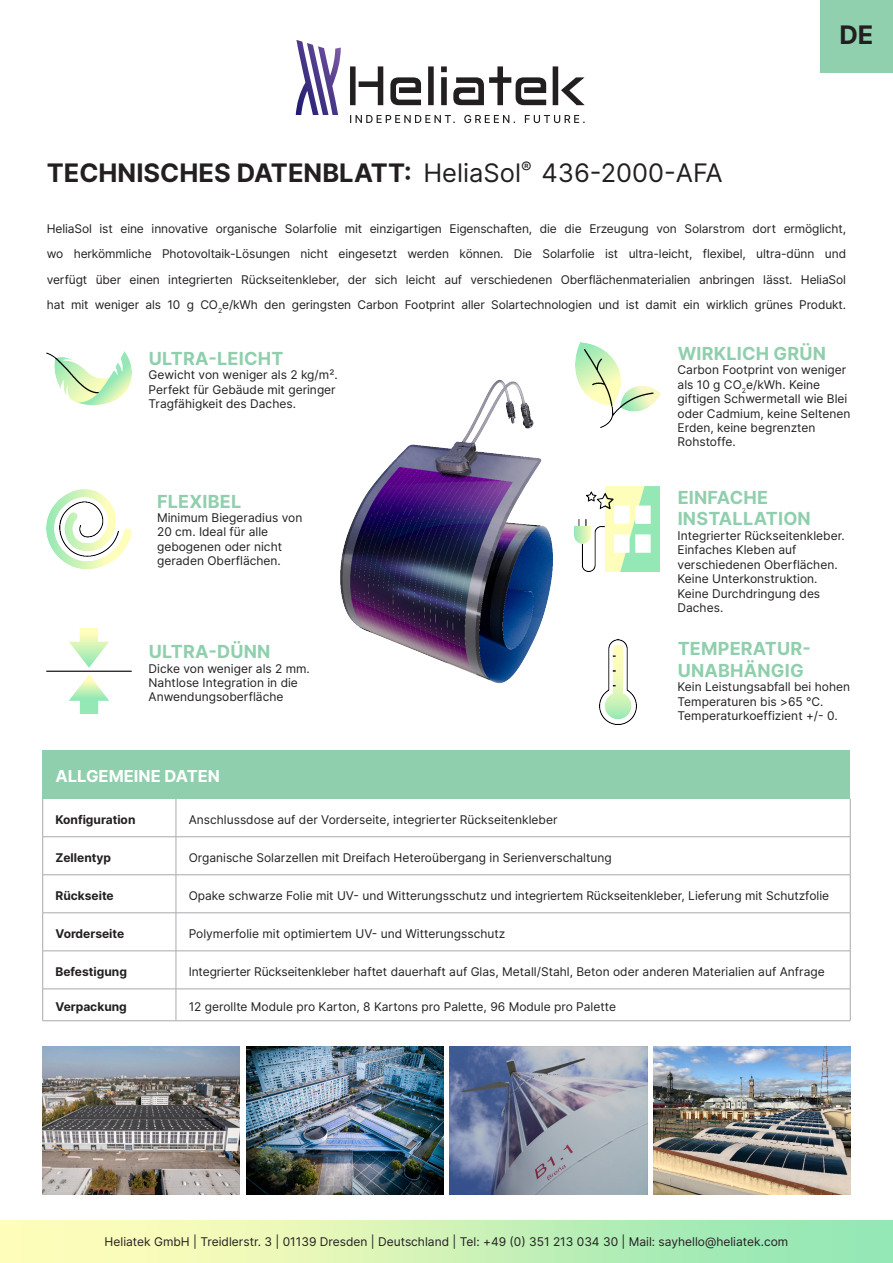
<style>
.page{position:relative;width:893px;height:1263px;background:#fff}
.page>*{position:absolute;margin:0;border:0;box-sizing:border-box;transform-origin:0 0}
.t1{font:700 25.5px "Inter";color:#231f20}
.t2{font:700 18px/21.6px "Inter";letter-spacing:.01em;color:#90cfad}
.t3{font:700 16.5px "Inter";color:#fff}
.t4{font:12px/14.4px "Inter";color:#231f20}
.t5{font:700 12px "Inter";color:#231f20}
.s1{font-weight:400}
</style>
<div class="page">
<img style="left:46px;top:351px;width:85px;height:55px">
<img style="left:46px;top:489px;width:85px;height:80px">
<img style="left:46px;top:628px;width:85px;height:85px">
<img style="left:340px;top:379px;width:273px;height:305px">
<img style="left:575px;top:639px;width:62px;height:85px">
<img style="left:574px;top:486px;width:85px;height:85px">
<img style="left:575px;top:342px;width:85px;height:85px">
<svg style="left:296px;top:40px;width:45px;height:75px"></svg>
<svg style="left:350px;top:115px;width:235px;height:8px"></svg>
<svg style="left:350px;top:66px;width:235px;height:39px"></svg>
<img style="left:42px;top:1046px;width:198px;height:148px">
<img style="left:653px;top:1046px;width:198px;height:148px">
<img style="left:246px;top:1046px;width:197px;height:148px">
<img style="left:450px;top:1046px;width:197px;height:148px">
<div style="left:43px;top:750px;width:807px;height:49px;background:#90cfad"></div>
<hr style="left:42px;top:799px;width:1px;height:37px;background:#a8a9ad">
<hr style="left:176px;top:799px;width:1px;height:37px;background:#a8a9ad">
<hr style="left:850px;top:799px;width:1px;height:37px;background:#a8a9ad">
<hr style="left:43px;top:836px;width:133px;height:1px;background:#a8a9ad">
<hr style="left:42px;top:837px;width:1px;height:37px;background:#a8a9ad">
<hr style="left:176px;top:836px;width:674px;height:1px;background:#a8a9ad">
<hr style="left:176px;top:837px;width:1px;height:37px;background:#a8a9ad">
<hr style="left:850px;top:837px;width:1px;height:37px;background:#a8a9ad">
<hr style="left:43px;top:874px;width:133px;height:1px;background:#a8a9ad">
<hr style="left:42px;top:875px;width:1px;height:38px;background:#a8a9ad">
<hr style="left:176px;top:874px;width:674px;height:1px;background:#a8a9ad">
<hr style="left:176px;top:875px;width:1px;height:38px;background:#a8a9ad">
<hr style="left:850px;top:875px;width:1px;height:38px;background:#a8a9ad">
<hr style="left:43px;top:912px;width:133px;height:1px;background:#a8a9ad">
<hr style="left:42px;top:913px;width:1px;height:38px;background:#a8a9ad">
<hr style="left:176px;top:912px;width:674px;height:1px;background:#a8a9ad">
<hr style="left:176px;top:913px;width:1px;height:38px;background:#a8a9ad">
<hr style="left:850px;top:913px;width:1px;height:38px;background:#a8a9ad">
<hr style="left:43px;top:950px;width:133px;height:1px;background:#a8a9ad">
<hr style="left:42px;top:951px;width:1px;height:38px;background:#a8a9ad">
<hr style="left:176px;top:950px;width:674px;height:1px;background:#a8a9ad">
<hr style="left:176px;top:951px;width:1px;height:38px;background:#a8a9ad">
<hr style="left:850px;top:951px;width:1px;height:38px;background:#a8a9ad">
<hr style="left:43px;top:989px;width:133px;height:1px;background:#a8a9ad">
<hr style="left:42px;top:989px;width:1px;height:31px;background:#a8a9ad">
<hr style="left:176px;top:989px;width:674px;height:1px;background:#a8a9ad">
<hr style="left:176px;top:989px;width:1px;height:31px;background:#a8a9ad">
<hr style="left:850px;top:989px;width:1px;height:31px;background:#a8a9ad">
<hr style="left:43px;top:1020px;width:133px;height:1px;background:#a8a9ad">
<hr style="left:176px;top:1020px;width:674px;height:1px;background:#a8a9ad">
<div style="left:821px;top:0;width:72px;height:72px;background:#91d0af"></div>
<p class="t1" style="left:47px;top:153px;width:678px">TECHNISCHES DATENBLATT: <span class="s1">HeliaSol</span><sup>®</sup> <span class="s1">436-2000-AFA</span></p>
<p class="t1" style="left:839px;top:16px;width:36px">DE</p>
<p class="t4" style="left:47px;top:215px;width:801px;line-height:25.5px;text-align:justify">HeliaSol ist eine innovative organische Solarfolie mit einzigartigen Eigenschaften, die die Erzeugung von Solarstrom dort ermöglicht, wo herkömmliche Photovoltaik-Lösungen nicht eingesetzt werden können. Die Solarfolie ist ultra-leicht, flexibel, ultra-dünn und verfügt über einen integrierten Rückseitenkleber, der sich leicht auf verschiedenen Oberflächenmaterialien anbringen lässt. HeliaSol hat mit weniger als 10 g CO<sub>2</sub>e/kWh den geringsten Carbon Footprint aller Solartechnologien und ist damit ein wirklich grünes Produkt.</p>
<p class="t2" style="left:149px;top:347px;width:136px">ULTRA-LEICHT</p>
<p class="t4" style="left:149px;top:367px;width:191px">Gewicht von weniger als 2 kg/m².<br>Perfekt für Gebäude mit geringer<br>Tragfähigkeit des Daches.</p>
<p class="t2" style="left:157px;top:490px;width:86px">FLEXIBEL</p>
<p class="t4" style="left:157px;top:510px;width:147px">Minimum Biegeradius von</p>
<p class="t4" style="left:157px;top:524px;width:127px">20 cm. Ideal für alle gebogenen oder nicht geraden Oberflächen.</p>
<p class="t2" style="left:149px;top:640px;width:123px">ULTRA-DÜNN</p>
<p class="t4" style="left:149px;top:661px;width:163px">Dicke von weniger als 2 mm.<br>Nahtlose Integration in die<br>Anwendungsoberfläche</p>
<p class="t2" style="left:678px;top:342px;width:150px">WIRKLICH GRÜN</p>
<p class="t4" style="left:678px;top:362px;width:174px">Carbon Footprint von weniger als 10 g CO<sub>2</sub>e/kWh. Keine giftigen Schwermetall wie Blei oder Cadmium, keine Seltenen<br>Erden, keine begrenzten<br>Rohstoffe.</p>
<p class="t2" style="left:678px;top:486px;width:135px">EINFACHE<br>INSTALLATION</p>
<p class="t4" style="left:678px;top:528px;width:169px">Integrierter Rückseitenkleber.<br>Einfaches Kleben auf verschiedenen Oberflächen.<br>Keine Unterkonstruktion.<br>Keine Durchdringung des<br>Daches.</p>
<p class="t2" style="left:678px;top:637px;width:135px">TEMPERATUR-</p>
<p class="t2" style="left:678px;top:659px;width:128px">UNABHÄNGIG</p>
<p class="t4" style="left:678px;top:680px;width:174px">Kein Leistungsabfall bei hohen<br>Temperaturen bis &gt;65 °C.<br>Temperaturkoeffizient +/- 0.</p>
<p class="t3" style="left:55px;top:764px;width:166px">ALLGEMEINE DATEN</p>
<p class="t5" style="left:55px;top:810px;width:82px">Konfiguration</p>
<p class="t4" style="left:189px;top:812px;width:370px">Anschlussdose auf der Vorderseite, integrierter Rückseitenkleber</p>
<p class="t5" style="left:55px;top:848px;width:57px">Zellentyp</p>
<p class="t4" style="left:189px;top:850px;width:425px">Organische Solarzellen mit Dreifach Heteroübergang in Serienverschaltung</p>
<p class="t5" style="left:55px;top:886px;width:60px">Rückseite</p>
<p class="t4" style="left:189px;top:888px;width:642px">Opake schwarze Folie mit UV- und Witterungsschutz und integriertem Rückseitenkleber, Lieferung mit Schutzfolie</p>
<p class="t5" style="left:55px;top:924px;width:70px">Vorderseite</p>
<p class="t4" style="left:189px;top:926px;width:318px">Polymerfolie mit optimiertem UV- und Witterungsschutz</p>
<p class="t5" style="left:55px;top:962px;width:73px">Befestigung</p>
<p class="t4" style="left:189px;top:964px;width:637px">Integrierter Rückseitenkleber haftet dauerhaft auf Glas, Metall/Stahl, Beton oder anderen Materialien auf Anfrage</p>
<p class="t5" style="left:55px;top:997px;width:73px">Verpackung</p>
<p class="t4" style="left:189px;top:999px;width:429px">12 gerollte Module pro Karton, 8 Kartons pro Palette, 96 Module pro Palette</p>
<p class="t4" style="left:105px;top:1234px;width:685px">Heliatek GmbH | Treidlerstr. 3 | 01139 Dresden | Deutschland | Tel: +49 (0) 351 213 034 30 | Mail: sayhello@heliatek.com</p>
</div>
